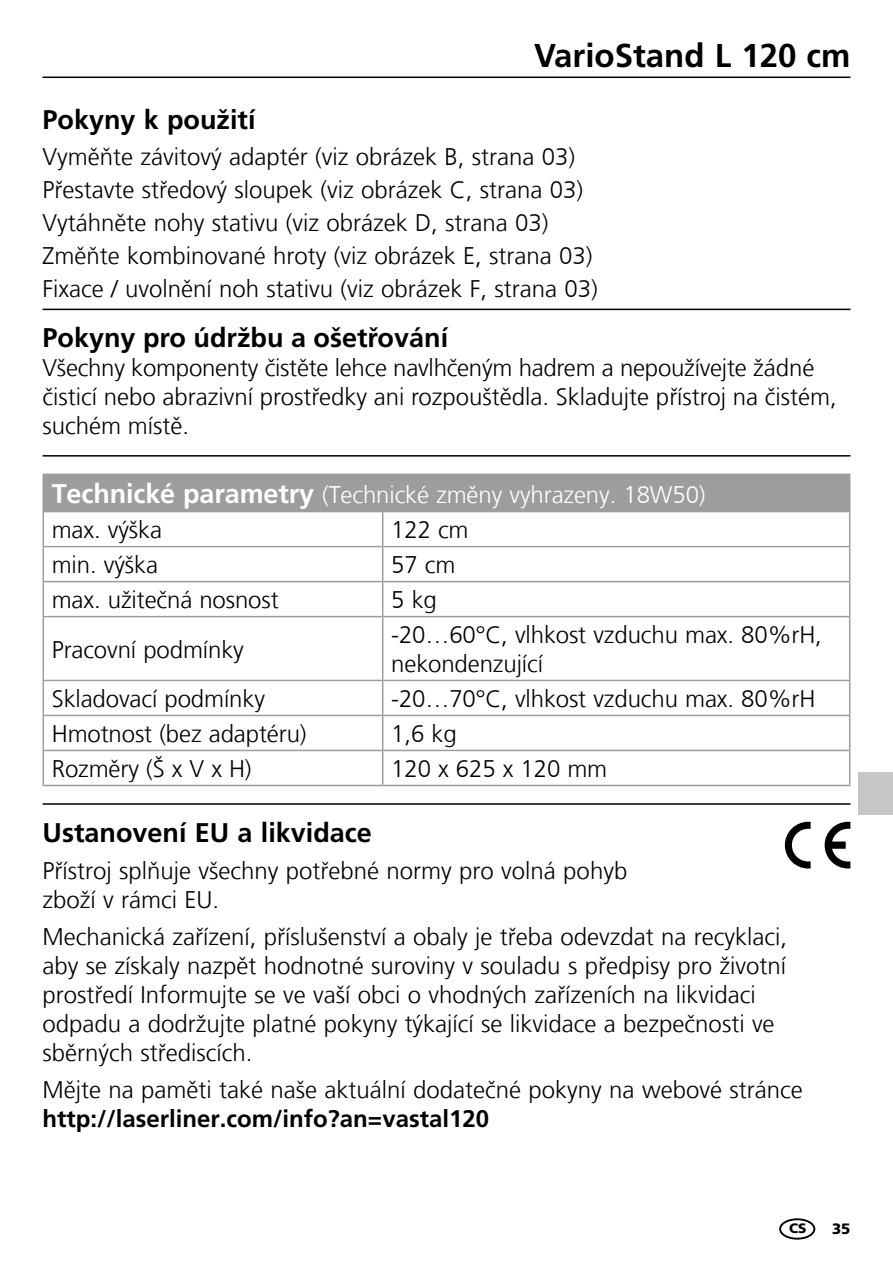
<style>
.page{position:relative;width:893px;height:1263px;background:#fff}
.page>*{position:absolute;margin:0;border:0;box-sizing:border-box;transform-origin:0 0}
.t1{font:700 33px "Frutiger LT Com";color:#000}
.t2{font:700 27px "Frutiger LT Com";color:#000}
.t3{font:300 24px/28.8px "Frutiger LT Com";color:#000}
.t4{font:300 24px/35.1px "Frutiger LT Com";letter-spacing:-.005em;color:#fff}
.t5{font:700 24px "Frutiger LT Com";color:#000}
.t6{font:900 15px "Frutiger LT Com";color:#000}
.t7{font:900 13.5px "Frutiger LT Com";color:#000}
.s1{font-weight:700;font-size:27px}
.s2{color:#000}
</style>
<div class="page">
<hr style="left:43px;top:77px;width:807px;height:1px;background:#000">
<svg style="left:825px;top:822px;width:25px;height:46px"></svg>
<svg style="left:785px;top:822px;width:26px;height:46px"></svg>
<hr style="left:43px;top:803px;width:807px;height:2px;background:#000">
<hr style="left:43px;top:309px;width:807px;height:1px;background:#000">
<hr style="left:43px;top:455px;width:807px;height:2px;background:#000">
<div style="left:43px;top:474px;width:807px;height:38px;background:#9c9d9d"></div>
<svg style="left:44px;top:512px;width:805px;height:273px"></svg>
<hr style="left:43px;top:512px;width:1px;height:34px;background:#9c9d9d">
<hr style="left:43px;top:547px;width:1px;height:34px;background:#9c9d9d">
<hr style="left:43px;top:546px;width:340px;height:1px;background:#9c9d9d">
<hr style="left:382px;top:512px;width:1px;height:34px;background:#9c9d9d">
<hr style="left:382px;top:547px;width:1px;height:34px;background:#9c9d9d">
<hr style="left:849px;top:512px;width:1px;height:34px;background:#9c9d9d">
<hr style="left:849px;top:547px;width:1px;height:34px;background:#9c9d9d">
<hr style="left:383px;top:546px;width:467px;height:1px;background:#9c9d9d">
<hr style="left:43px;top:582px;width:1px;height:34px;background:#9c9d9d">
<hr style="left:43px;top:581px;width:340px;height:1px;background:#9c9d9d">
<hr style="left:382px;top:582px;width:1px;height:34px;background:#9c9d9d">
<hr style="left:383px;top:581px;width:467px;height:1px;background:#9c9d9d">
<hr style="left:849px;top:582px;width:1px;height:34px;background:#9c9d9d">
<hr style="left:43px;top:617px;width:1px;height:63px;background:#9c9d9d">
<hr style="left:43px;top:681px;width:1px;height:34px;background:#9c9d9d">
<hr style="left:382px;top:617px;width:1px;height:63px;background:#9c9d9d">
<hr style="left:849px;top:617px;width:1px;height:63px;background:#9c9d9d">
<hr style="left:382px;top:681px;width:1px;height:34px;background:#9c9d9d">
<hr style="left:849px;top:681px;width:1px;height:34px;background:#9c9d9d">
<hr style="left:43px;top:716px;width:1px;height:34px;background:#9c9d9d">
<hr style="left:43px;top:616px;width:340px;height:1px;background:#9c9d9d">
<hr style="left:43px;top:680px;width:340px;height:1px;background:#9c9d9d">
<hr style="left:43px;top:715px;width:340px;height:1px;background:#9c9d9d">
<hr style="left:382px;top:716px;width:1px;height:34px;background:#9c9d9d">
<hr style="left:849px;top:716px;width:1px;height:34px;background:#9c9d9d">
<hr style="left:383px;top:616px;width:467px;height:1px;background:#9c9d9d">
<hr style="left:383px;top:680px;width:467px;height:1px;background:#9c9d9d">
<hr style="left:383px;top:715px;width:467px;height:1px;background:#9c9d9d">
<hr style="left:43px;top:751px;width:1px;height:34px;background:#9c9d9d">
<hr style="left:43px;top:750px;width:340px;height:1px;background:#9c9d9d">
<hr style="left:383px;top:750px;width:467px;height:1px;background:#9c9d9d">
<hr style="left:382px;top:751px;width:1px;height:34px;background:#9c9d9d">
<hr style="left:849px;top:751px;width:1px;height:34px;background:#9c9d9d">
<hr style="left:43px;top:785px;width:340px;height:1px;background:#9c9d9d">
<hr style="left:383px;top:785px;width:467px;height:1px;background:#9c9d9d">
<div style="left:779px;top:1218px;width:36px;height:21px;border:2px solid #000;border-radius:50%"></div>
<div style="left:859px;top:772px;width:34px;height:43px;background:#c5c6c6"></div>
<h1 class="t1" style="left:534px;top:36px;width:318px">VarioStand L 120 cm</h1>
<p class="t2" style="left:43px;top:104px;width:215px">Pokyny k použití</p>
<p class="t3" style="left:43px;top:140px;width:557px;line-height:33px">Vyměňte závitový adaptér (viz obrázek B, strana 03)<br>Přestavte středový sloupek (viz obrázek C, strana 03)<br>Vytáhněte nohy stativu (viz obrázek D, strana 03)<br>Změňte kombinované hroty (viz obrázek E, strana 03)<br>Fixace / uvolnění noh stativu (viz obrázek F, strana 03)</p>
<p class="t2" style="left:43px;top:322px;width:407px">Pokyny pro údržbu a ošetřování</p>
<p class="t3" style="left:43px;top:354px;width:796px">Všechny komponenty čistěte lehce navlhčeným hadrem a nepoužívejte žádné čisticí nebo abrazivní prostředky ani rozpouštědla. Skladujte přístroj na čistém, suchém místě.</p>
<p class="t4" style="left:52px;top:477px;width:655px"><span class="s1">Technické parametry</span> (Technické změny vyhrazeny. 18W50) <span class="s2">max. výška</span></p>
<p class="t3" style="left:391px;top:516px;width:79px">122 cm</p>
<p class="t3" style="left:52px;top:551px;width:108px">min. výška</p>
<p class="t3" style="left:391px;top:551px;width:66px">57 cm</p>
<p class="t3" style="left:52px;top:586px;width:228px">max. užitečná nosnost</p>
<p class="t3" style="left:391px;top:586px;width:47px">5 kg</p>
<p class="t3" style="left:52px;top:635px;width:194px">Pracovní podmínky</p>
<p class="t3" style="left:391px;top:621px;width:432px">-20…60°C, vlhkost vzduchu max. 80%rH, nekondenzující</p>
<p class="t3" style="left:52px;top:684px;width:215px">Skladovací podmínky</p>
<p class="t3" style="left:391px;top:684px;width:426px">-20…70°C, vlhkost vzduchu max. 80%rH</p>
<p class="t3" style="left:52px;top:719px;width:256px">Hmotnost (bez adaptéru)</p>
<p class="t3" style="left:391px;top:719px;width:67px">1,6 kg</p>
<p class="t3" style="left:52px;top:754px;width:201px">Rozměry (Š x V x H)</p>
<p class="t3" style="left:391px;top:754px;width:218px">120 x 625 x 120 mm</p>
<p class="t2" style="left:43px;top:817px;width:331px">Ustanovení EU a likvidace</p>
<p class="t3" style="left:43px;top:857px;width:586px">Přístroj splňuje všechny potřebné normy pro volná pohyb zboží v rámci EU.</p>
<p class="t3" style="left:43px;top:923px;width:746px">Mechanická zařízení, příslušenství a obaly je třeba odevzdat na recyklaci, aby se získaly nazpět hodnotné suroviny v souladu s předpisy pro životní prostředí Informujte se ve vaší obci o vhodných zařízeních na likvidaci odpadu a dodržujte platné pokyny týkající se likvidace a bezpečnosti ve sběrných střediscích.</p>
<p class="t3" style="left:43px;top:1075px;width:762px">Mějte na paměti také naše aktuální dodatečné pokyny na webové stránce</p>
<p class="t5" style="left:43px;top:1104px;width:448px">http://laserliner.com/info?an=vastal120</p>
<p class="t7" style="left:789px;top:1220px;width:19px">CS</p>
<p class="t6" style="left:832px;top:1219px;width:20px">35</p>
</div>
